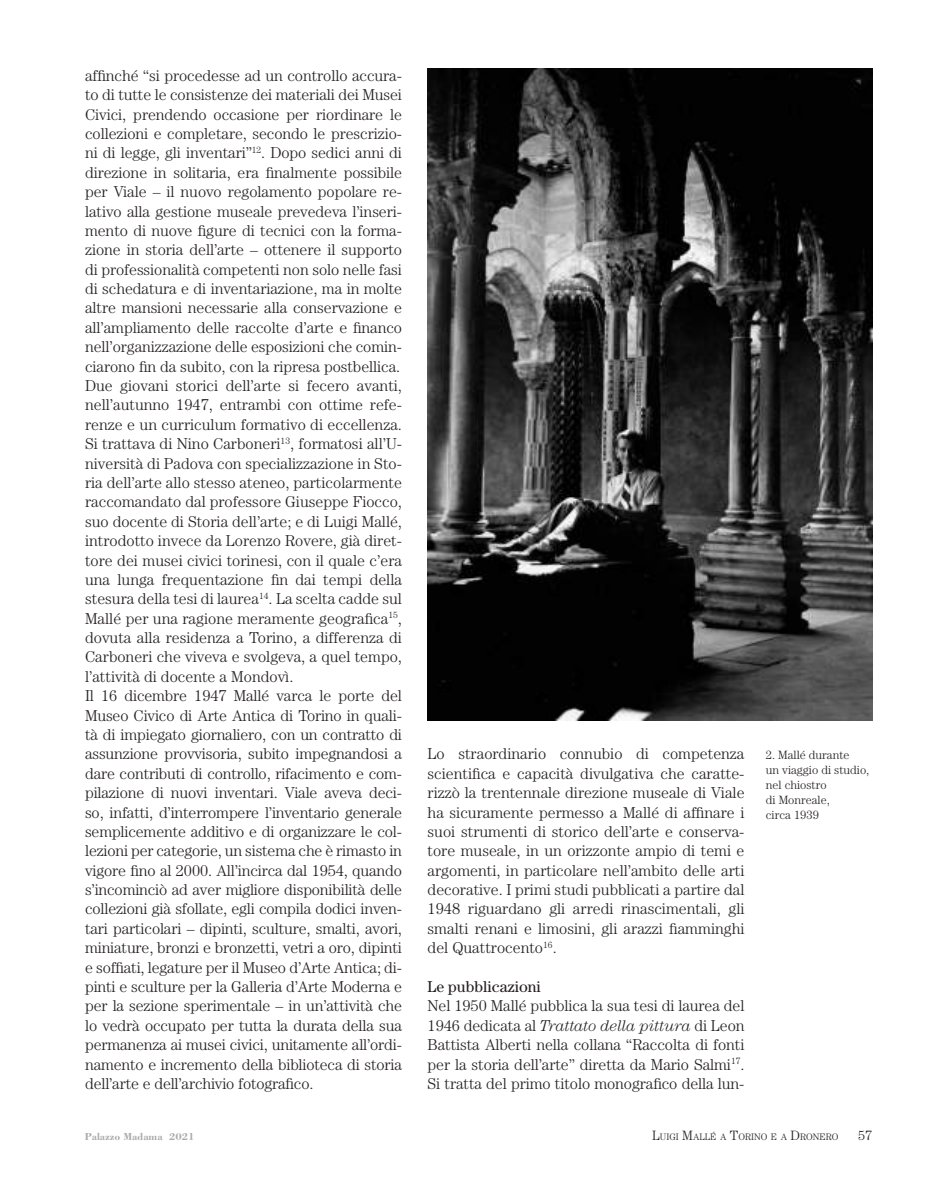
<style>
.page{position:relative;width:936px;height:1191px;background:#fff}
.page>*{position:absolute;margin:0;border:0;box-sizing:border-box;transform-origin:0 0}
.t1{font:300 15.75px/19.4px "Century";letter-spacing:-.005em;color:#241f1f;text-align:justify}
.t2{font:15.75px "Century";color:#241f1f}
.t3{font:300 13.5px "Century";color:#241f1f}
.t4{font:300 12px/15px "Century";color:#241f1f}
.t5{font:700 10.5px "Bodoni";color:#aaaaac}
.t6{font:300 9.45px "Century";color:#241f1f}
.s1{font-style:italic}
.s2{font-size:13.5px}
</style>
<div class="page">
<img style="left:427px;top:68px;width:445px;height:652px">
<p class="t1" style="left:85px;top:66px;width:318px;text-align:left">affinché “si procedesse ad un controllo accura&shy;to di tutte le consistenze dei materiali dei Musei Civici, prendendo occasione per riordinare le collezioni e completare, secondo le prescrizio&shy;ni di legge, gli inventari”<sup>12</sup>. Dopo sedici anni di direzione in solitaria, era finalmente possibile per Viale – il nuovo regolamento popolare re&shy;lativo alla gestione museale prevedeva l’inseri&shy;mento di nuove figure di tecnici con la forma&shy;zione in storia dell’arte – ottenere il supporto di professionalità competenti non solo nelle fasi di schedatura e di inventariazione, ma in molte altre mansioni necessarie alla conservazione e all’ampliamento delle raccolte d’arte e financo nell’organizzazione delle esposizioni che comin&shy;ciarono fin da subito, con la ripresa postbellica.<br>Due giovani storici dell’arte si fecero avanti, nell’autunno 1947, entrambi con ottime refe&shy;renze e un curriculum formativo di eccellenza.<br>Si trattava di Nino Carboneri<sup>13</sup>, formatosi all’U&shy;niversità di Padova con specializzazione in Sto&shy;ria dell’arte allo stesso ateneo, particolarmente raccomandato dal professore Giuseppe Fiocco, suo docente di Storia dell’arte; e di Luigi Mallé, introdotto invece da Lorenzo Rovere, già diret&shy;tore dei musei civici torinesi, con il quale c’era una lunga frequentazione fin dai tempi della stesura della tesi di laurea<sup>14</sup>. La scelta cadde sul Mallé per una ragione meramente geografica<sup>15</sup>, dovuta alla residenza a Torino, a differenza di Carboneri che viveva e svolgeva, a quel tempo, l’attività di docente a Mondovì.<br>Il 16 dicembre 1947 Mallé varca le porte del Museo Civico di Arte Antica di Torino in quali&shy;tà di impiegato giornaliero, con un contratto di assunzione provvisoria, subito impegnandosi a dare contributi di controllo, rifacimento e com&shy;pilazione di nuovi inventari. Viale aveva deci&shy;so, infatti, d’interrompere l’inventario generale semplicemente additivo e di organizzare le col&shy;lezioni per categorie, un sistema che è rimasto in vigore fino al 2000. All’incirca dal 1954, quando s’incominciò ad aver migliore disponibilità delle collezioni già sfollate, egli compila dodici inven&shy;tari particolari – dipinti, sculture, smalti, avori, miniature, bronzi e bronzetti, vetri a oro, dipinti e soffiati, legature per il Museo d’Arte Antica; di&shy;pinti e sculture per la Galleria d’Arte Moderna e per la sezione sperimentale – in un’attività che lo vedrà occupato per tutta la durata della sua permanenza ai musei civici, unitamente all’ordi&shy;namento e incremento della biblioteca di storia dell’arte e dell’archivio fotografico.</p>
<p class="t1" style="left:427px;top:744px;width:318px">Lo straordinario connubio di competenza scientifica e capacità divulgativa che caratte&shy;rizzò la trentennale direzione museale di Viale ha sicuramente permesso a Mallé di affinare i suoi strumenti di storico dell’arte e conserva&shy;tore museale, in un orizzonte ampio di temi e argomenti, in particolare nell’ambito delle arti decorative. I primi studi pubblicati a partire dal 1948 riguardano gli arredi rinascimentali, gli smalti renani e limosini, gli arazzi fiamminghi del Quattrocento<sup>16</sup>.</p>
<p class="t2" style="left:427px;top:977px;width:115px">Le pubblicazioni</p>
<p class="t1" style="left:427px;top:996px;width:318px">Nel 1950 Mallé pubblica la sua tesi di laurea del 1946 dedicata al <span class="s1">Trattato della pittura</span> di Leon Battista Alberti nella collana “Raccolta di fonti per la storia dell’arte” diretta da Mario Salmi<sup>17</sup>.<br>Si tratta del primo titolo monografico della lun-</p>
<p class="t6" style="left:652px;top:1131px;width:188px"><span class="s2">L</span>UIGI <span class="s2">M</span>ALLÉ A <span class="s2">T</span>ORINO E A <span class="s2">D</span>RONERO</p>
<p class="t4" style="left:765px;top:747px;width:105px">2. Mallé durante<br>un viaggio di studio, nel chiostro<br>di Monreale,<br>circa 1939</p>
<p class="t5" style="left:85px;top:1129px;width:111px">Palazzo Madama 2021</p>
<p class="t3" style="left:858px;top:1127px;width:16px">57</p>
</div>
